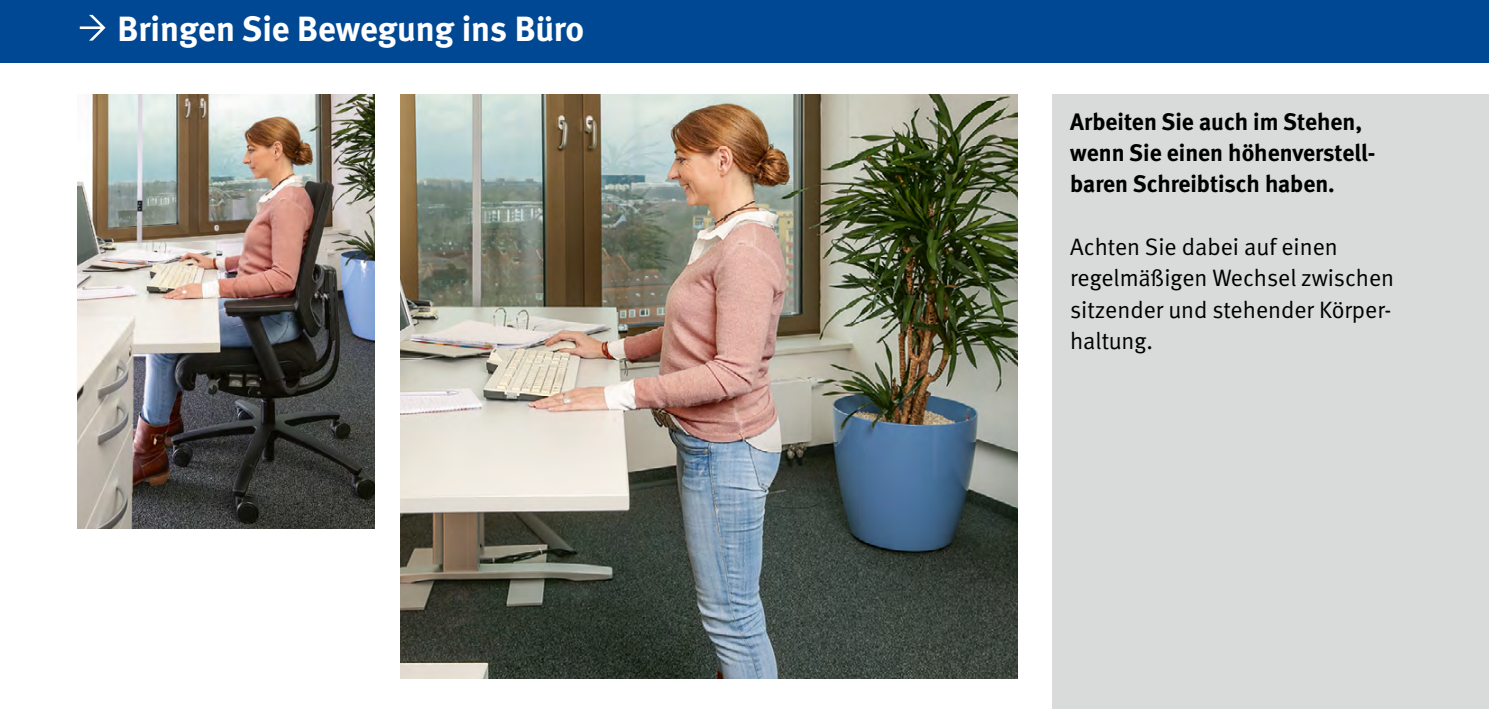
<style>
.page{position:relative;width:1489px;height:709px;background:#fff}
.page>*{position:absolute;margin:0;border:0;box-sizing:border-box;transform-origin:0 0}
.B_-_Unter-Übersch{font:700 35px "DGUV Meta";color:#fff}
.Fließtext__9_5pt{font:23.75px/31.2px "DGUV Meta";color:#000}
.Fließtext__9_5pt-2{font:700 23.75px/31.2px "DGUV Meta";color:#000}
</style>
<div class="page">
<div style="left:0;top:0;width:1488px;height:62px;background:#004893"></div>
<svg style="left:80px;top:15px;width:25px;height:26px"></svg>
<img style="left:78px;top:94px;width:296px;height:434px">
<img style="left:400px;top:94px;width:617px;height:584px">
<div style="left:1052px;top:94px;width:436px;height:615px;background:#d9dada"></div>
<h1 class="B_-_Unter-Übersch" style="left:117px;top:8px;width:468px">Bringen Sie Bewegung ins Büro</h1>
<p class="Fließtext__9_5pt-2" style="left:1070px;top:107px;width:306px">Arbeiten Sie auch im Stehen, wenn Sie einen höhenverstell&shy;baren Schreibtisch haben.</p>
<p class="Fließtext__9_5pt" style="left:1070px;top:232px;width:325px">Achten Sie dabei auf einen regelmäßigen Wechsel zwischen sitzender und stehender Körper&shy;haltung.</p>
</div>
